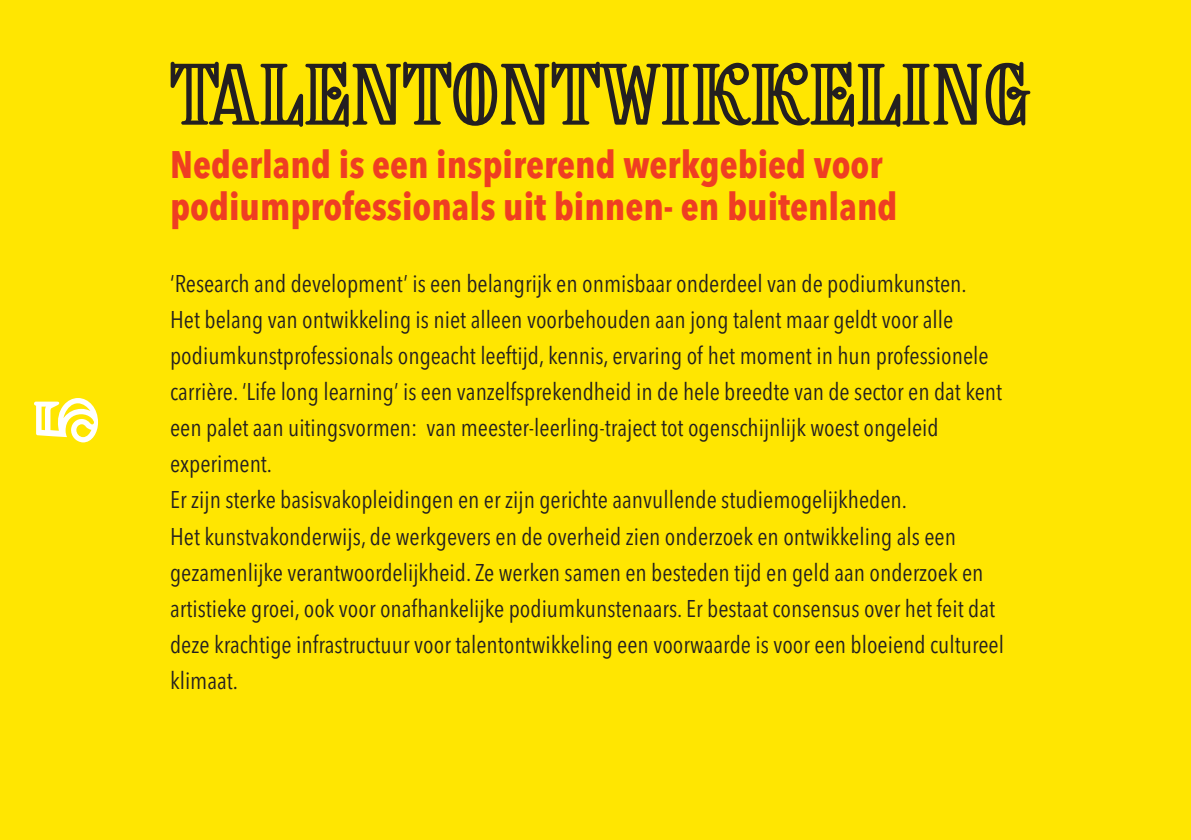
<style>
.page{position:relative;width:1191px;height:840px;background:#fff}
.page>*{position:absolute;margin:0;border:0;box-sizing:border-box;transform-origin:0 0}
.t1{font:78px "Goldpicker Line";color:#231f20}
.t2{font:78px "Goldpicker Line";color:#fff}
.t3{font:700 38px/42px "Avenir Next Condensed";color:#ef3e22}
.t4{font:24px/36px "Avenir Next Condensed";color:#231f20}
</style>
<div class="page">
<div style="left:0;top:0;width:1191px;height:839px;background:#ffe601"></div>
<h1 class="t2" style="left:24px;top:443px;width:48px;rotate:-90deg">5</h1>
<h1 class="t1" style="left:170px;top:52px;width:862px">TALENTONTWIKKELING</h1>
<h2 class="t3" style="left:170px;top:143px;width:729px">Nederland is een inspirerend werkgebied voor podiumprofessionals uit binnen- en buitenland</h2>
<p class="t4" style="left:170px;top:264px;width:835px">‘Research and development’ is een belangrĳk en onmisbaar onderdeel van de podiumkunsten.<br>Het belang van ontwikkeling is niet alleen voorbehouden aan jong talent maar geldt voor alle podiumkunstprofessionals ongeacht leeftĳd, kennis, ervaring of het moment in hun professionele carrière. ‘Life long learning’ is een vanzelfsprekendheid in de hele breedte van de sector en dat kent een palet aan uitingsvormen: van meester-leerling-traject tot ogenschĳnlĳk woest ongeleid experiment.<br>Er zĳn sterke basisvakopleidingen en er zĳn gerichte aanvullende studiemogelĳkheden.<br>Het kunstvakonderwĳs, de werkgevers en de overheid zien onderzoek en ontwikkeling als een gezamenlĳke verantwoordelĳkheid. Ze werken samen en besteden tĳd en geld aan onderzoek en artistieke groei, ook voor onafhankelĳke podiumkunstenaars. Er bestaat consensus over het feit dat deze krachtige infrastructuur voor talentontwikkeling een voorwaarde is voor een bloeiend cultureel klimaat.</p>
</div>
